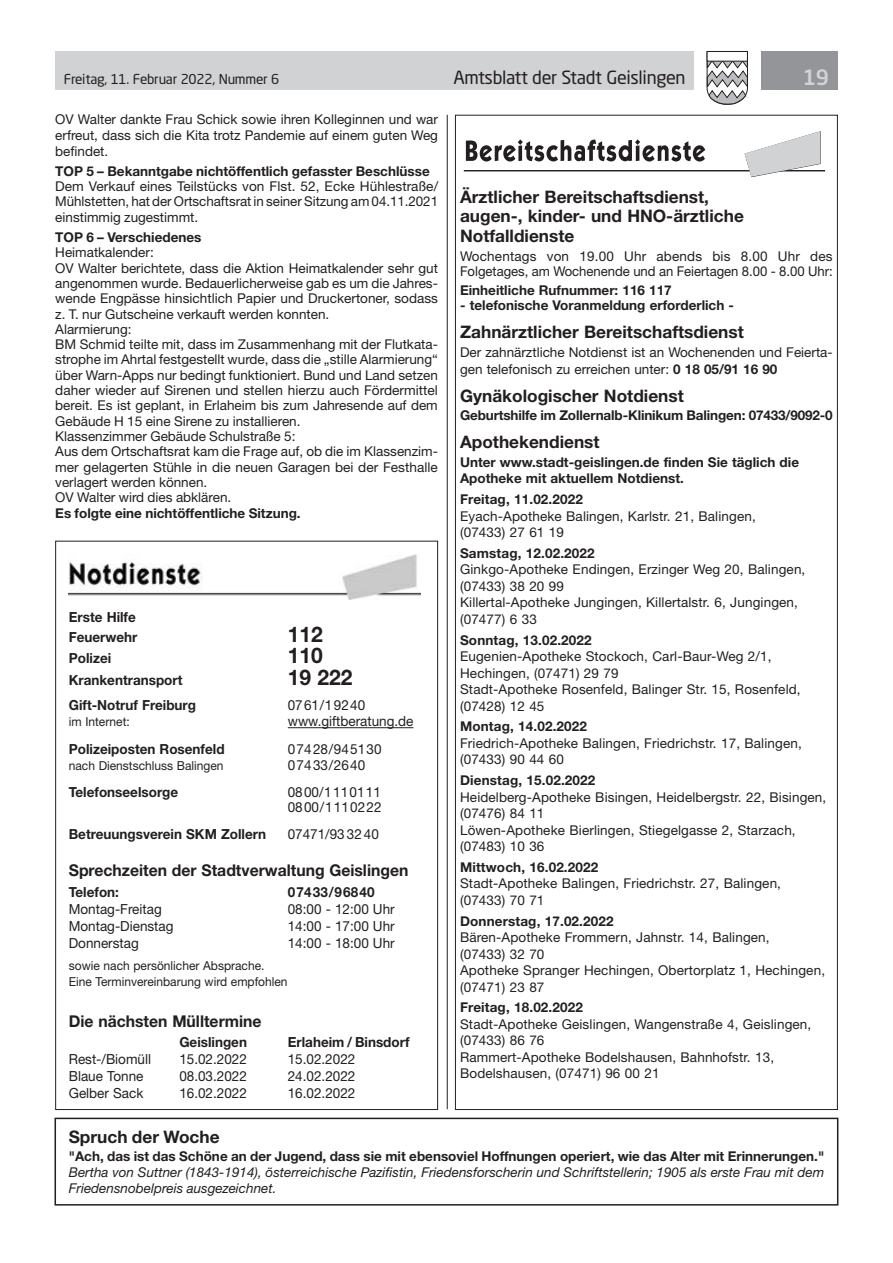
<style>
.page{position:relative;width:893px;height:1263px;background:#fff}
.page>*{position:absolute;margin:0;border:0;box-sizing:border-box;transform-origin:0 0}
.t1{font:700 21.6px "Helvetica Neue LT Std";color:#231f20}
.t2{font:500 21px "Neo Sans Std";color:#d1d2d4}
.t3{font:18px "Neo Sans Std";letter-spacing:-.02em;color:#231f20}
.t4{font:700 17.25px/19.5px "Helvetica Neue LT Std";color:#231f20}
.t5{font:700 16.2px "Helvetica Neue LT Std";color:#231f20}
.t6{font:13.95px/15.5px "Helvetica Neue LT Std";color:#231f20}
.t7{font:700 13.95px/19.5px "Helvetica Neue LT Std";color:#231f20}
.t8{font:700 13.95px "Helvetica Neue LT Std";letter-spacing:.05em;color:#231f20}
.t9{font:13.5px/16.5px "Helvetica Neue LT Std";letter-spacing:.005em;color:#231f20}
.t10{font:700 13.5px/16.5px "Helvetica Neue LT Std";color:#231f20}
.t11{font:italic 13.5px/15.8px "Helvetica Neue LT Std";color:#231f20}
.t12{font:13.5px "Neo Sans Std";letter-spacing:-.015em;color:#231f20}
.t13{font:12.3px/15.5px "Helvetica Neue LT Std";color:#231f20}
.s1{font-weight:700}
</style>
<div class="page">
<div style="left:55px;top:51px;width:639px;height:38px;background:#d1d2d4"></div>
<div style="left:761px;top:51px;width:77px;height:38px;background:#939598"></div>
<svg style="left:706px;top:51px;width:42px;height:54px"></svg>
<div style="left:707px;top:51px;width:41px;height:10px;background:#fff;border:1px solid #231f20"></div>
<hr style="left:447px;top:115px;width:1px;height:994px;background:#231f20">
<hr style="left:288px;top:727px;width:125px;height:1px;background:#231f20">
<img style="left:68px;top:555px;width:353px;height:44px">
<hr style="left:464px;top:170px;width:361px;height:1px;background:#231f20">
<svg style="left:744px;top:131px;width:77px;height:46px"></svg>
<svg style="left:466px;top:139px;width:239px;height:22px"></svg>
<div style="left:55px;top:1118px;width:783px;height:87px;border:2px solid #231f20"></div>
<p class="t12" style="left:64px;top:71px;width:217px">Freitag, 11. Februar 2022, Nummer 6</p>
<h3 class="t3" style="left:453px;top:66px;width:234px">Amtsblatt der Stadt Geislingen</h3>
<h2 class="t2" style="left:803px;top:64px;width:28px">19</h2>
<p class="t9" style="left:55px;top:112px;width:384px;line-height:15.6px;text-align:justify">OV Walter dankte Frau Schick sowie ihren Kolleginnen und war erfreut, dass sich die Kita trotz Pandemie auf einem guten Weg befindet.</p>
<p class="t10" style="left:55px;top:162px;width:376px">TOP 5 – Bekanntgabe nichtöffentlich gefasster Beschlüsse</p>
<p class="t9" style="left:55px;top:178px;width:384px;line-height:15.3px;text-align:justify">Dem Verkauf eines Teilstücks von Flst. 52, Ecke Hühlestraße/ Mühlstetten, hat der Ortschaftsrat in seiner Sitzung am 04.11.2021 einstimmig zugestimmt.</p>
<p class="t10" style="left:55px;top:229px;width:148px">TOP 6 – Verschiedenes</p>
<p class="t9" style="left:55px;top:245px;width:384px;line-height:15.3px">Heimatkalender:<br>OV Walter berichtete, dass die Aktion Heimatkalender sehr gut angenommen wurde. Bedauerlicherweise gab es um die Jahres&shy;wende Engpässe hinsichtlich Papier und Druckertoner, sodass z. T. nur Gutscheine verkauft werden konnten.<br>Alarmierung:<br>BM Schmid teilte mit, dass im Zusammenhang mit der Flutkata&shy;strophe im Ahrtal festgestellt wurde, dass die „stille Alarmierung“ über Warn-Apps nur bedingt funktioniert. Bund und Land setzen daher wieder auf Sirenen und stellen hierzu auch Fördermittel bereit. Es ist geplant, in Erlaheim bis zum Jahresende auf dem Gebäude H 15 eine Sirene zu installieren.<br>Klassenzimmer Gebäude Schulstraße 5:<br>Aus dem Ortschaftsrat kam die Frage auf, ob die im Klassenzim&shy;mer gelagerten Stühle in die neuen Garagen bei der Festhalle verlagert werden können.<br>OV Walter wird dies abklären.</p>
<p class="t10" style="left:55px;top:505px;width:247px">Es folgte eine nichtöffentliche Sitzung.</p>
<p class="t4" style="left:460px;top:187px;width:285px">Ärztlicher Bereitschaftsdienst, augen-, kinder- und HNO-ärztliche<br>Notfalldienste</p>
<p class="t9" style="left:460px;top:249px;width:374px;line-height:15px">Wochentags von 19.00 Uhr abends bis 8.00 Uhr des<br>Folgetages, am Wochenende und an Feiertagen 8.00 - 8.00 Uhr:</p>
<p class="t10" style="left:460px;top:282px;width:213px">Einheitliche Rufnummer: 116 117</p>
<p class="t10" style="left:460px;top:297px;width:275px">- telefonische Voranmeldung erforderlich -</p>
<p class="t4" style="left:460px;top:322px;width:285px">Zahnärztlicher Bereitschaftsdienst</p>
<p class="t9" style="left:460px;top:344px;width:374px">Der zahnärztliche Notdienst ist an Wochenenden und Feierta&shy;gen telefonisch zu erreichen unter: <span class="s1">0 18 05/91 16 90</span></p>
<p class="t4" style="left:460px;top:385px;width:225px">Gynäkologischer Notdienst</p>
<p class="t10" style="left:460px;top:407px;width:374px">Geburtshilfe im Zollernalb-Klinikum Balingen: 07433/9092-0</p>
<p class="t4" style="left:460px;top:432px;width:141px">Apothekendienst</p>
<p class="t10" style="left:460px;top:453px;width:341px">Unter www.stadt-geislingen.de finden Sie täglich die<br>Apotheke mit aktuellem Notdienst.</p>
<p class="t10" style="left:460px;top:491px;width:124px">Freitag, 11.02.2022</p>
<p class="t9" style="left:460px;top:507px;width:297px">Eyach-Apotheke Balingen, Karlstr. 21, Balingen, (07433) 27 61 19</p>
<p class="t10" style="left:460px;top:544px;width:136px">Samstag, 12.02.2022</p>
<p class="t9" style="left:460px;top:561px;width:347px">Ginkgo-Apotheke Endingen, Erzinger Weg 20, Balingen, (07433) 38 20 99<br>Killertal-Apotheke Jungingen, Killertalstr. 6, Jungingen, (07477) 6 33</p>
<p class="t10" style="left:460px;top:631px;width:133px">Sonntag, 13.02.2022</p>
<p class="t9" style="left:460px;top:648px;width:342px">Eugenien-Apotheke Stockoch, Carl-Baur-Weg 2/1, Hechingen, (07471) 29 79<br>Stadt-Apotheke Rosenfeld, Balinger Str. 15, Rosenfeld, (07428) 12 45</p>
<p class="t10" style="left:460px;top:718px;width:128px">Montag, 14.02.2022</p>
<p class="t9" style="left:460px;top:734px;width:343px">Friedrich-Apotheke Balingen, Friedrichstr. 17, Balingen, (07433) 90 44 60</p>
<p class="t10" style="left:460px;top:772px;width:137px">Dienstag, 15.02.2022</p>
<p class="t9" style="left:460px;top:788px;width:368px">Heidelberg-Apotheke Bisingen, Heidelbergstr. 22, Bisingen, (07476) 84 11<br>Löwen-Apotheke Bierlingen, Stiegelgasse 2, Starzach, (07483) 10 36</p>
<p class="t10" style="left:460px;top:858px;width:140px">Mittwoch, 16.02.2022</p>
<p class="t9" style="left:460px;top:875px;width:322px">Stadt-Apotheke Balingen, Friedrichstr. 27, Balingen, (07433) 70 71</p>
<p class="t10" style="left:460px;top:912px;width:155px">Donnerstag, 17.02.2022</p>
<p class="t9" style="left:460px;top:929px;width:366px">Bären-Apotheke Frommern, Jahnstr. 14, Balingen,<br>(07433) 32 70<br>Apotheke Spranger Hechingen, Obertorplatz 1, Hechingen, (07471) 23 87</p>
<p class="t10" style="left:460px;top:999px;width:124px">Freitag, 18.02.2022</p>
<p class="t9" style="left:460px;top:1015px;width:353px">Stadt-Apotheke Geislingen, Wangenstraße 4, Geislingen, (07433) 86 76<br>Rammert-Apotheke Bodelshausen, Bahnhofstr. 13, Bodelshausen, (07471) 96 00 21</p>
<p class="t7" style="left:69px;top:607px;width:70px">Erste Hilfe<br>Feuerwehr</p>
<h1 class="t1" style="left:288px;top:621px;width:37px">112</h1>
<p class="t7" style="left:69px;top:648px;width:44px">Polizei</p>
<h1 class="t1" style="left:288px;top:642px;width:37px">110</h1>
<p class="t7" style="left:69px;top:669px;width:115px">Krankentransport</p>
<h1 class="t1" style="left:288px;top:663px;width:66px">19 222</h1>
<p class="t7" style="left:69px;top:695px;width:129px">Gift-Notruf Freiburg</p>
<p class="t6" style="left:288px;top:697px;width:79px">0761/19240</p>
<p class="t13" style="left:69px;top:714px;width:63px">im Internet:</p>
<p class="t6" style="left:288px;top:713px;width:127px">www.giftberatung.de</p>
<p class="t7" style="left:69px;top:739px;width:157px">Polizeiposten Rosenfeld</p>
<p class="t6" style="left:288px;top:741px;width:95px">07428/945130</p>
<p class="t13" style="left:69px;top:758px;width:156px">nach Dienstschluss Balingen</p>
<p class="t6" style="left:288px;top:757px;width:79px">07433/2640</p>
<p class="t7" style="left:69px;top:782px;width:111px">Telefonseelsorge</p>
<p class="t6" style="left:288px;top:784px;width:95px">0800/1110111<br>0800/1110222</p>
<p class="t7" style="left:69px;top:823px;width:199px">Betreuungsverein SKM Zollern</p>
<p class="t6" style="left:288px;top:826px;width:93px">07471/93 32 40</p>
<p class="t5" style="left:69px;top:860px;width:341px">Sprechzeiten der Stadtverwaltung Geislingen</p>
<p class="t7" style="left:69px;top:882px;width:52px">Telefon:</p>
<p class="t8" style="left:288px;top:884px;width:88px">07433/96840</p>
<p class="t6" style="left:69px;top:901px;width:95px">Montag-Freitag</p>
<p class="t6" style="left:288px;top:901px;width:108px">08:00 - 12:00 Uhr</p>
<p class="t6" style="left:69px;top:918px;width:106px">Montag-Dienstag</p>
<p class="t6" style="left:288px;top:918px;width:108px">14:00 - 17:00 Uhr</p>
<p class="t6" style="left:69px;top:935px;width:72px">Donnerstag</p>
<p class="t6" style="left:288px;top:935px;width:108px">14:00 - 18:00 Uhr</p>
<p class="t13" style="left:69px;top:958px;width:220px">sowie nach persönlicher Absprache.<br>Eine Terminvereinbarung wird empfohlen</p>
<p class="t5" style="left:69px;top:1011px;width:194px">Die nächsten Mülltermine</p>
<p class="t7" style="left:179px;top:1032px;width:69px">Geislingen</p>
<p class="t7" style="left:288px;top:1032px;width:123px">Erlaheim / Binsdorf</p>
<p class="t6" style="left:69px;top:1051px;width:84px">Rest-/Biomüll</p>
<p class="t6" style="left:179px;top:1051px;width:69px">15.02.2022</p>
<p class="t6" style="left:288px;top:1051px;width:69px">15.02.2022</p>
<p class="t6" style="left:69px;top:1068px;width:76px">Blaue Tonne</p>
<p class="t6" style="left:179px;top:1068px;width:69px">08.03.2022</p>
<p class="t6" style="left:288px;top:1068px;width:69px">24.02.2022</p>
<p class="t6" style="left:69px;top:1085px;width:76px">Gelber Sack</p>
<p class="t6" style="left:179px;top:1085px;width:69px">16.02.2022</p>
<p class="t6" style="left:288px;top:1085px;width:69px">16.02.2022</p>
<p class="t4" style="left:69px;top:1126px;width:152px">Spruch der Woche</p>
<p class="t10" style="left:69px;top:1148px;width:757px">"Ach, das ist das Schöne an der Jugend, dass sie mit ebensoviel Hoffnungen operiert, wie das Alter mit Erinnerungen."</p>
<p class="t11" style="left:69px;top:1164px;width:757px">Bertha von Suttner (1843-1914), österreichische Pazifistin, Friedensforscherin und Schriftstellerin; 1905 als erste Frau mit dem<br>Friedensnobelpreis ausgezeichnet.</p>
</div>
